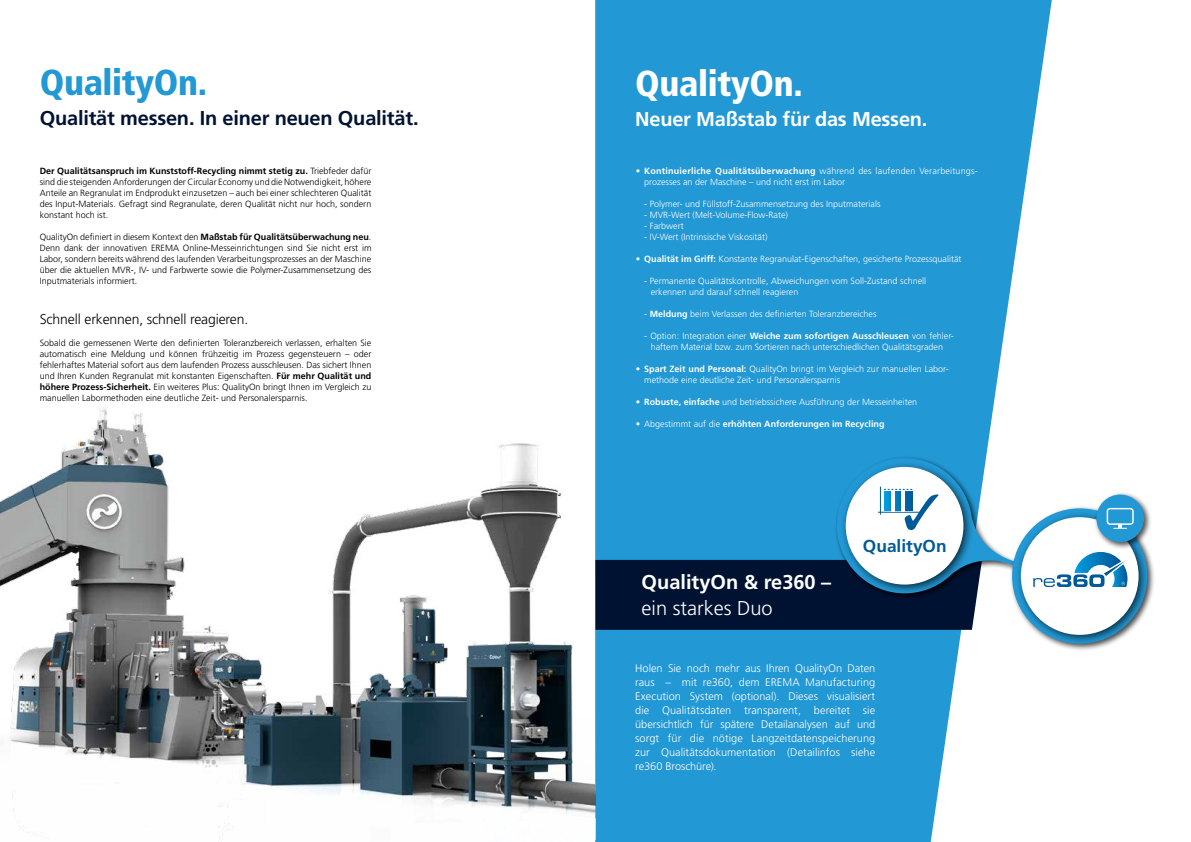
<style>
.page{position:relative;width:1191px;height:842px;background:#fff}
.page>*{position:absolute;margin:0;border:0;box-sizing:border-box;transform-origin:0 0}
.t1{font:900 condensed 36px "Frutiger";letter-spacing:-.01em;color:#2298d5}
.t2{font:900 condensed 36px "Frutiger";letter-spacing:-.01em;color:#fff}
.t3{font:700 20px "Frutiger";letter-spacing:-.01em;color:#fff}
.t4{font:700 20px "Frutiger";letter-spacing:-.01em;color:#001232}
.t5{font:300 20px "Frutiger";color:#fff}
.t6{font:700 17.3px "Frutiger";color:#005999}
.t7{font:300 14px "Frutiger";letter-spacing:-.01em;color:#000}
.t8{font:300 11px/14px "Frutiger LT Pro";color:#fff;text-align:justify}
.t9{font:300 9px/11px "Frutiger LT Pro";color:#000;text-align:justify}
.t10{font:300 9px/11px "Frutiger LT Pro";color:#fff}
.t11{font:700 9px "Frutiger";color:#000}
.t12{font:700 9px "Frutiger";letter-spacing:.02em;color:#fff}
.t13{font:700 9px "Frutiger";color:#fff}
.s1{font-family:"Frutiger LT Pro";font-weight:300}
.s2{font-family:"Frutiger";font-weight:700}
</style>
<div class="page">
<svg style="left:595px;top:0;width:456px;height:842px;background:#3da4da"></svg>
<img style="left:0;top:405px;width:595px;height:432px">
<div style="left:834px;top:455px;width:193px;height:146px;background:#000;opacity:.75"></div>
<svg style="left:595px;top:458px;width:424px;height:172px"></svg>
<hr style="left:902px;top:490px;width:3px;height:21px;background:#fff">
<hr style="left:891px;top:490px;width:3px;height:21px;background:#fff">
<div style="left:1009px;top:505px;width:146px;height:147px;background:#000;opacity:.7"></div>
<div style="left:1015px;top:512px;width:133px;height:133px;background:#000;opacity:.7"></div>
<div style="left:1020px;top:517px;width:118px;height:118px;background:#fff;border-radius:50%"></div>
<div style="left:1093px;top:492px;width:58px;height:58px;background:#000;opacity:.7"></div>
<div style="left:1096px;top:494px;width:48px;height:48px;background:#2298d5;border-radius:50%"></div>
<div style="left:1106px;top:508px;width:27px;height:17px;border:1px solid #fff;border-radius:3px"></div>
<svg style="left:1113px;top:525px;width:13px;height:4px"></svg>
<svg style="left:1033px;top:552px;width:94px;height:35px"></svg>
<h1 class="t1" style="left:40px;top:61px;width:169px">QualityOn.</h1>
<h2 class="t4" style="left:40px;top:106px;width:380px">Qualität messen. In einer neuen Qualität.</h2>
<p class="t11" style="left:40px;top:166px;width:333px">Der Qualitätsanspruch im Kunststoff-Recycling nimmt stetig zu. <span class="s1">Triebfeder dafür</span></p>
<p class="t9" style="left:40px;top:177px;width:333px">sind die steigenden Anforderungen der Circular Economy und die Notwendigkeit, höhere Anteile an Regranulat im Endprodukt einzusetzen – auch bei einer schlechteren Qualität des Input-Materials. Gefragt sind Regranulate, deren Qualität nicht nur hoch, sondern konstant hoch ist.</p>
<p class="t9" style="left:40px;top:232px;width:333px">QualityOn definiert in diesem Kontext den <span class="s2">Maßstab für Qualitätsüberwachung neu</span>.<br>Denn dank der innovativen EREMA Online-Messeinrichtungen sind Sie nicht erst im Labor, sondern bereits während des laufenden Verarbeitungsprozesses an der Maschine über die aktuellen MVR-, IV- und Farbwerte sowie die Polymer-Zusammensetzung des Inputmaterials informiert.</p>
<h3 class="t7" style="left:40px;top:311px;width:210px">Schnell erkennen, schnell reagieren.</h3>
<p class="t9" style="left:40px;top:338px;width:333px">Sobald die gemessenen Werte den definierten Toleranzbereich verlassen, erhalten Sie automatisch eine Meldung und können frühzeitig im Prozess gegensteuern – oder fehlerhaftes Material sofort aus dem laufenden Prozess ausschleusen. Das sichert Ihnen und Ihren Kunden Regranulat mit konstanten Eigenschaften. <span class="s2">Für mehr Qualität und höhere Prozess-Sicherheit.</span> Ein weiteres Plus: QualityOn bringt Ihnen im Vergleich zu manuellen Labormethoden eine deutliche Zeit- und Personalersparnis.</p>
<h1 class="t2" style="left:635px;top:62px;width:169px">QualityOn.</h1>
<h2 class="t3" style="left:635px;top:108px;width:294px">Neuer Maßstab für das Messen.</h2>
<p class="t12" style="left:635px;top:166px;width:344px"><span class="s1">•</span> Kontinuierliche Qualitätsüberwachung <span class="s1">während des laufenden Verarbeitungs-</span></p>
<p class="t10" style="left:644px;top:177px;width:202px">prozesses an der Maschine – und nicht erst im Labor</p>
<p class="t10" style="left:644px;top:199px;width:238px">- Polymer- und Füllstoff-Zusammensetzung des Inputmaterials</p>
<p class="t10" style="left:644px;top:210px;width:145px">- MVR-Wert (Melt-Volume-Flow-Rate)</p>
<p class="t10" style="left:644px;top:221px;width:41px">- Farbwert</p>
<p class="t10" style="left:644px;top:232px;width:125px">- IV-Wert (Intrinsische Viskosität)</p>
<p class="t10" style="left:635px;top:254px;width:327px">• <span class="s2">Qualität im Griff:</span> Konstante Regranulat-Eigenschaften, gesicherte Prozessqualität</p>
<p class="t10" style="left:650px;top:276px;width:277px;text-indent:-6px">- Permanente Qualitätskontrolle, Abweichungen vom Soll-Zustand schnell erkennen und darauf schnell reagieren</p>
<p class="t10" style="left:644px;top:309px;width:234px">- <span class="s2">Meldung</span> beim Verlassen des definierten Toleranzbereiches</p>
<p class="t10" style="left:644px;top:331px;width:311px;text-align:center">- Option: Integration einer <span class="s2">Weiche zum sofortigen Ausschleusen</span> von fehler&shy;haftem Material bzw. zum Sortieren nach unterschiedlichen Qualitätsgraden</p>
<p class="t10" style="left:644px;top:364px;width:306px;text-indent:-9px">• <span class="s2">Spart Zeit und Personal:</span> QualityOn bringt im Vergleich zur manuellen Labor&shy;methode eine deutliche Zeit- und Personalersparnis</p>
<p class="t10" style="left:635px;top:397px;width:283px">• <span class="s2">Robuste, einfache</span> und betriebssichere Ausführung der Messeinheiten</p>
<p class="t13" style="left:635px;top:419px;width:250px"><span class="s1">• Abgestimmt auf die</span> erhöhten Anforderungen im Recycling</p>
<h2 class="t3" style="left:641px;top:570px;width:191px">QualityOn &amp; re360 –</h2>
<h2 class="t5" style="left:641px;top:597px;width:133px">ein starkes Duo</h2>
<h3 class="t6" style="left:863px;top:536px;width:85px">QualityOn</h3>
<p class="t8" style="left:635px;top:661px;width:242px">Holen Sie noch mehr aus Ihren QualityOn Daten raus – mit re360, dem EREMA Manufacturing Execution System (optional). Dieses visualisiert die Qualitätsdaten transparent, bereitet sie übersichtlich für spätere Detailanalysen auf und sorgt für die nötige Langzeitdatenspeicherung zur Qualitätsdokumentation (Detailinfos siehe re360 Broschüre).</p>
</div>
